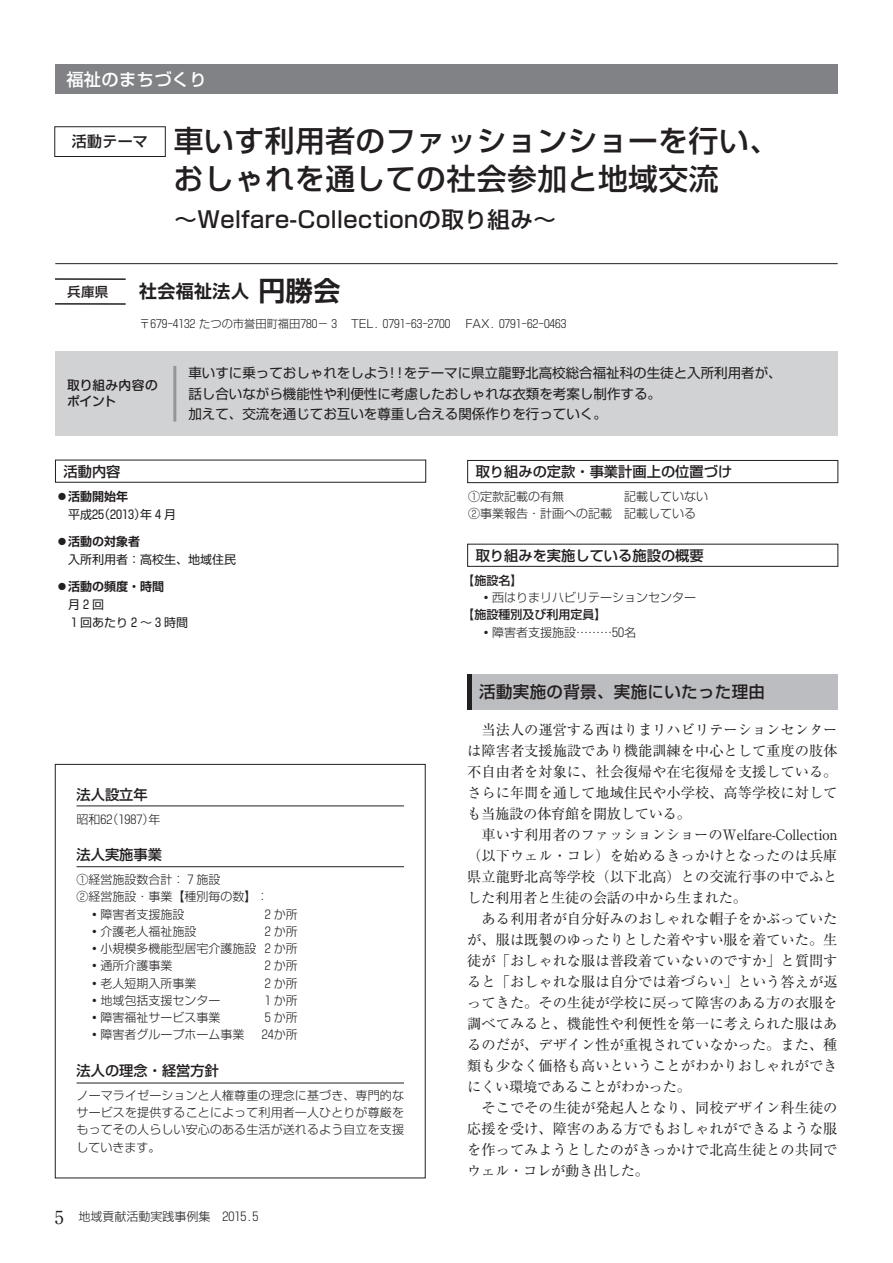
<style>
.page{position:relative;width:893px;height:1263px;background:#fff}
.page>*{position:absolute;margin:0;border:0;box-sizing:border-box;transform-origin:0 0}
.t1{font:500 29.7px/38.1px "Shin Go Pr 5";letter-spacing:.02em;color:#231f20}
.t2{font:500 22.5px "Shin Go Pr 5";letter-spacing:.02em;color:#231f20}
.t3{font:700 18px "Shin Go Pr 5 De";letter-spacing:.02em;color:#231f20}
.t4{font:500 17.25px "Shin Go Pr 5";letter-spacing:.02em;color:#fff}
.t5{font:500 16.5px "Shin Go Pr 5";letter-spacing:.02em;color:#231f20}
.t6{font:500 15px "Shin Go Pr 5";letter-spacing:.02em;color:#231f20}
.t7{font:14.25px/21px "Ryumin Pr 5";color:#231f20}
.t8{font:500 14.25px "Shin Go Pr 5";color:#231f20}
.t9{font:13.5px/20.2px "Shin Go Pr 5";color:#231f20}
.t10{font:500 13.5px "Shin Go Pr 5";color:#231f20}
.t11{font:500 12.75px/16.6px "Shin M Go Pro";color:#231f20}
.t12{font:300 12px/17.2px "Shin Go Pr 5";color:#231f20}
.t13{font:12px/18px "Shin Go Pr 5";color:#231f20}
.t14{font:700 12px "Shin Go Pr 5 De";color:#231f20}
.t15{font:500 12px "Shin Go Pr 5";color:#231f20}
.t16{font:300 11.25px "Shin Go Pr 5";color:#231f20}
.s1{font-size:27px}
.s2{font-family:"Shin Go Pr 5 De";font-weight:700}
.s3{font-family:"Ryumin Pr 5";font-weight:400;font-size:18px}
.s4{font-weight:500}
</style>
<div class="page">
<div style="left:468px;top:674px;width:370px;height:36px;background:#bcbdc0"></div>
<hr style="left:468px;top:674px;width:4px;height:36px;background:#231f20">
<div style="left:55px;top:351px;width:783px;height:85px;background:#d1d2d4"></div>
<hr style="left:173px;top:366px;width:3px;height:55px;background:#939598">
<div style="left:55px;top:64px;width:783px;height:30px;background:#808285"></div>
<div style="left:55px;top:127px;width:111px;height:30px;border:1px solid #231f20"></div>
<hr style="left:55px;top:263px;width:783px;height:1px;background:#231f20">
<hr style="left:55px;top:278px;width:71px;height:2px;background:#231f20">
<hr style="left:55px;top:303px;width:71px;height:2px;background:#231f20">
<div style="left:55px;top:764px;width:370px;height:414px;border:1px solid #231f20"></div>
<hr style="left:77px;top:806px;width:327px;height:1px;background:#231f20">
<hr style="left:77px;top:866px;width:327px;height:1px;background:#231f20">
<hr style="left:77px;top:1083px;width:327px;height:1px;background:#231f20">
<div style="left:467px;top:460px;width:371px;height:23px;border:1px solid #231f20"></div>
<div style="left:467px;top:544px;width:371px;height:23px;border:1px solid #231f20"></div>
<p class="t4" style="left:66px;top:65px;width:142px">福祉のまちづくり</p>
<p class="t6" style="left:72px;top:129px;width:78px">活動テーマ</p>
<p class="t1" style="left:174px;top:119px;width:607px">車いす利用者のファッションショーを行い、おしゃれを通しての社会参加と地域交流</p>
<p class="t2" style="left:175px;top:201px;width:383px">～Welfare-Collectionの取り組み～</p>
<p class="t10" style="left:67px;top:281px;width:43px">兵庫県</p>
<p class="t3" style="left:139px;top:276px;width:203px">社会福祉法人<span class="s1">円勝会</span></p>
<p class="t16" style="left:139px;top:314px;width:429px">〒679-4132 たつの市誉田町福田780－ 3 　TEL. 0791-63-2700 　FAX. 0791-62-0463</p>
<p class="t11" style="left:67px;top:375px;width:92px">取り組み内容のポイント</p>
<p class="t9" style="left:188px;top:362px;width:595px">車いすに乗っておしゃれをしよう！！をテーマに県立龍野北高校総合福祉科の生徒と入所利用者が、話し合いながら機能性や利便性に考慮したおしゃれな衣類を考案し制作する。<br>加えて、交流を通じてお互いを尊重し合える関係作りを行っていく。</p>
<p class="t8" style="left:64px;top:460px;width:59px">活動内容</p>
<p class="t13" style="left:68px;top:486px;width:110px;text-indent:-12px"><span class="s2">●活動開始年<br></span>平成25(2013)年 4 月</p>
<p class="t13" style="left:68px;top:531px;width:170px;text-indent:-12px"><span class="s2">●活動の対象者<br></span>入所利用者：高校生、地域住民</p>
<p class="t14" style="left:56px;top:577px;width:110px">●活動の頻度・時間</p>
<p class="t13" style="left:56px;top:594px;width:50px">　月2回</p>
<p class="t13" style="left:71px;top:612px;width:119px">1回あたり2～3時間</p>
<p class="t8" style="left:77px;top:782px;width:101px">法人設立年　　</p>
<p class="t12" style="left:77px;top:809px;width:85px">昭和62(1987)年</p>
<p class="t8" style="left:77px;top:843px;width:87px">法人実施事業</p>
<p class="t12" style="left:77px;top:870px;width:194px">①経営施設数合計： 7 施設<br>②経営施設・事業【種別毎の数】：</p>
<p class="t12" style="left:89px;top:904px;width:97px">•障害者支援施設</p>
<p class="t12" style="left:265px;top:904px;width:34px">2 か所</p>
<p class="t12" style="left:89px;top:921px;width:110px">•介護老人福祉施設</p>
<p class="t12" style="left:265px;top:921px;width:34px">2 か所</p>
<p class="t12" style="left:89px;top:939px;width:211px">•小規模多機能型居宅介護施設 2 か所</p>
<p class="t12" style="left:89px;top:956px;width:85px">•通所介護事業</p>
<p class="t12" style="left:265px;top:956px;width:34px">2 か所</p>
<p class="t12" style="left:89px;top:973px;width:110px">•老人短期入所事業</p>
<p class="t12" style="left:265px;top:973px;width:34px">2 か所</p>
<p class="t12" style="left:89px;top:990px;width:134px">•地域包括支援センター</p>
<p class="t12" style="left:265px;top:990px;width:34px">1 か所</p>
<p class="t12" style="left:89px;top:1008px;width:134px">•障害福祉サービス事業</p>
<p class="t12" style="left:265px;top:1008px;width:34px">5 か所</p>
<p class="t12" style="left:89px;top:1025px;width:158px">•障害者グループホーム事業</p>
<p class="t12" style="left:262px;top:1025px;width:37px">24か所</p>
<p class="t8" style="left:77px;top:1058px;width:144px">法人の理念・経営方針</p>
<p class="t12" style="left:77px;top:1085px;width:329px;text-align:justify">ノーマライゼーションと人権尊重の理念に基づき、専門的なサービスを提供することによって利用者一人ひとりが尊厳をもってその人らしい安心のある生活が送れるよう自立を支援していきます。</p>
<p class="t12" style="left:55px;top:1207px;width:205px"><span class="s3">5</span> 地域貢献活動実践事例集　2015.5</p>
<p class="t8" style="left:476px;top:460px;width:258px">取り組みの定款・事業計画上の位置づけ</p>
<p class="t12" style="left:468px;top:487px;width:241px">①定款記載の有無　　　　　記載していない<br>②事業報告・計画への記載　記載している</p>
<p class="t8" style="left:476px;top:543px;width:229px">取り組みを実施している施設の概要</p>
<p class="t15" style="left:462px;top:570px;width:62px">【施設名】</p>
<p class="t12" style="left:462px;top:588px;width:235px;text-indent:18px">•西はりまリハビリテーションセンター<span class="s4">【施設種別及び利用定員】</span></p>
<p class="t12" style="left:480px;top:622px;width:157px">•障害者支援施設………50名</p>
<p class="t5" style="left:479px;top:679px;width:287px">活動実施の背景、実施にいたった理由</p>
<p class="t7" style="left:467px;top:718px;width:372px">　当法人の運営する西はりまリハビリテーションセンターは障害者支援施設であり機能訓練を中心として重度の肢体不自由者を対象に、社会復帰や在宅復帰を支援している。さらに年間を通して地域住民や小学校、高等学校に対しても当施設の体育館を開放している。<br>　車いす利用者のファッションショーのWelfare-Collection（以下ウェル・コレ）を始めるきっかけとなったのは兵庫県立龍野北高等学校（以下北高）との交流行事の中でふとした利用者と生徒の会話の中から生まれた。<br>　ある利用者が自分好みのおしゃれな帽子をかぶっていたが、服は既製のゆったりとした着やすい服を着ていた。生徒が「おしゃれな服は普段着ていないのですか」と質問すると「おしゃれな服は自分では着づらい」という答えが返ってきた。その生徒が学校に戻って障害のある方の衣服を調べてみると、機能性や利便性を第一に考えられた服はあるのだが、デザイン性が重視されていなかった。また、種類も少なく価格も高いということがわかりおしゃれができにくい環境であることがわかった。<br>　そこでその生徒が発起人となり、同校デザイン科生徒の応援を受け、障害のある方でもおしゃれができるような服を作ってみようとしたのがきっかけで北高生徒との共同でウェル・コレが動き出した。</p>
</div>
